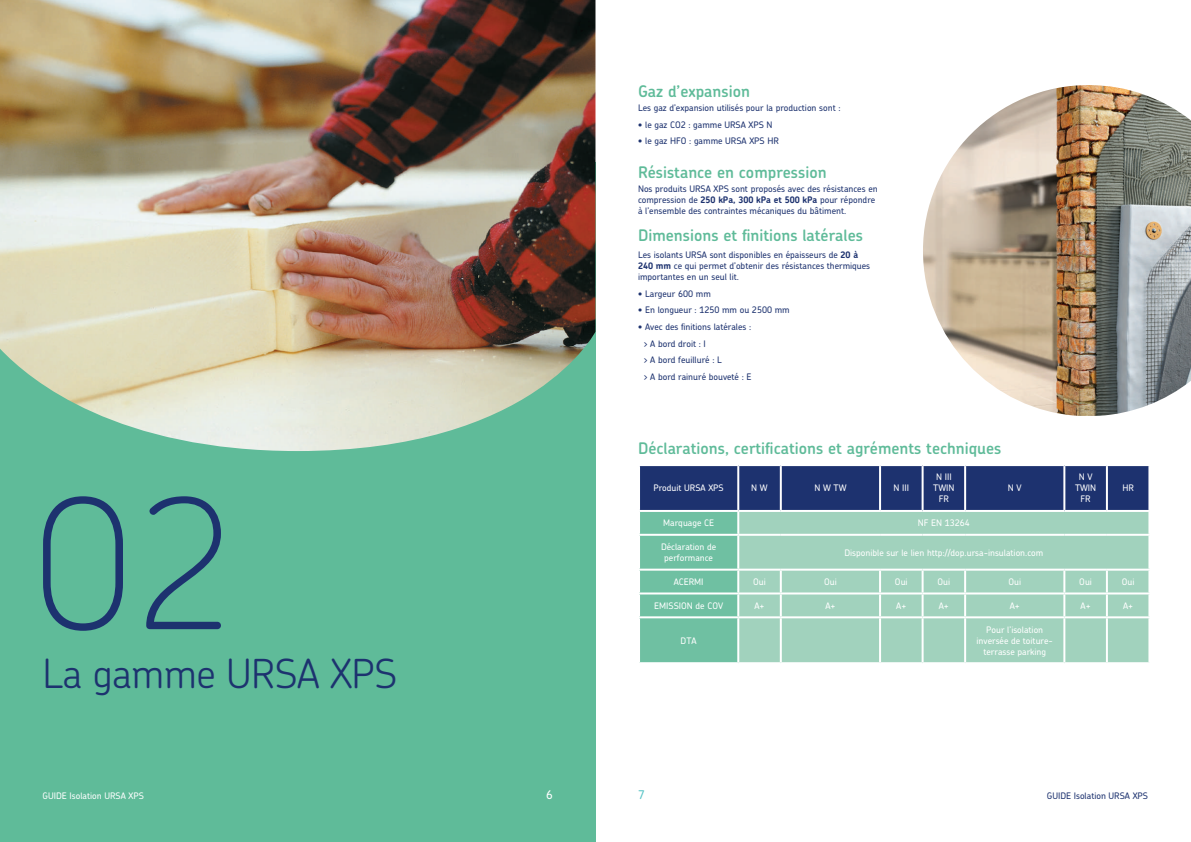
<style>
.page{position:relative;width:1191px;height:842px;background:#fff}
.page>*{position:absolute;margin:0;border:0;box-sizing:border-box;transform-origin:0 0}
.t1{font:100 180px "Chevin";color:#1d326f}
.t2{font:300 40px "Chevin";letter-spacing:-.01em;color:#1d326f}
.t3{font:600 16px "Chevin";color:#5fbb99}
.t4{font:500 12px "Chevin";color:#59c4c6}
.t5{font:500 12px "Chevin";color:#fff}
.t6{font:500 9px/11px "Chevin";color:#1d326f}
.t7{font:500 9px/11px "Chevin";color:#fff;text-align:center}
.s1{font-weight:700}
</style>
<div class="page">
<div style="left:0;top:163px;width:595px;height:679px;background:#5fbb99"></div>
<img style="left:0;top:0;width:595px;height:451px">
<svg style="left:640px;top:466px;width:508px;height:196px;background:#3d6983"></svg>
<div style="left:739px;top:512px;width:409px;height:150px;background:#a1d2bd"></div>
<hr style="left:737px;top:466px;width:2px;height:44px;background:#fff">
<hr style="left:780px;top:466px;width:2px;height:44px;background:#fff">
<hr style="left:879px;top:466px;width:2px;height:44px;background:#fff">
<hr style="left:921px;top:466px;width:2px;height:44px;background:#fff">
<hr style="left:964px;top:466px;width:2px;height:44px;background:#fff">
<hr style="left:1063px;top:466px;width:2px;height:44px;background:#fff">
<hr style="left:1106px;top:466px;width:2px;height:44px;background:#fff">
<hr style="left:638px;top:510px;width:100px;height:2px;background:#fff">
<hr style="left:738px;top:510px;width:43px;height:2px;background:#fff">
<hr style="left:737px;top:512px;width:2px;height:22px;background:#fff">
<hr style="left:781px;top:510px;width:99px;height:2px;background:#fff">
<hr style="left:880px;top:510px;width:42px;height:2px;background:#fff">
<hr style="left:922px;top:510px;width:43px;height:2px;background:#fff">
<hr style="left:965px;top:510px;width:99px;height:2px;background:#fff">
<hr style="left:1064px;top:510px;width:43px;height:2px;background:#fff">
<hr style="left:1107px;top:510px;width:43px;height:2px;background:#fff">
<hr style="left:638px;top:534px;width:100px;height:2px;background:#fff">
<hr style="left:738px;top:534px;width:43px;height:2px;background:#fff">
<hr style="left:737px;top:536px;width:2px;height:33px;background:#fff">
<hr style="left:781px;top:534px;width:99px;height:2px;background:#fff">
<hr style="left:880px;top:534px;width:42px;height:2px;background:#fff">
<hr style="left:922px;top:534px;width:43px;height:2px;background:#fff">
<hr style="left:965px;top:534px;width:99px;height:2px;background:#fff">
<hr style="left:1064px;top:534px;width:43px;height:2px;background:#fff">
<hr style="left:1107px;top:534px;width:43px;height:2px;background:#fff">
<hr style="left:638px;top:569px;width:100px;height:2px;background:#fff">
<hr style="left:738px;top:569px;width:43px;height:2px;background:#fff">
<hr style="left:737px;top:571px;width:2px;height:21px;background:#fff">
<hr style="left:781px;top:569px;width:99px;height:2px;background:#fff">
<hr style="left:780px;top:571px;width:2px;height:21px;background:#fff">
<hr style="left:880px;top:569px;width:42px;height:2px;background:#fff">
<hr style="left:879px;top:571px;width:2px;height:21px;background:#fff">
<hr style="left:922px;top:569px;width:43px;height:2px;background:#fff">
<hr style="left:921px;top:571px;width:2px;height:21px;background:#fff">
<hr style="left:965px;top:569px;width:99px;height:2px;background:#fff">
<hr style="left:964px;top:571px;width:2px;height:21px;background:#fff">
<hr style="left:1064px;top:569px;width:43px;height:2px;background:#fff">
<hr style="left:1063px;top:571px;width:2px;height:21px;background:#fff">
<hr style="left:1107px;top:569px;width:43px;height:2px;background:#fff">
<hr style="left:1106px;top:571px;width:2px;height:21px;background:#fff">
<hr style="left:638px;top:592px;width:100px;height:2px;background:#fff">
<hr style="left:738px;top:592px;width:43px;height:2px;background:#fff">
<hr style="left:737px;top:594px;width:2px;height:22px;background:#fff">
<hr style="left:781px;top:592px;width:99px;height:2px;background:#fff">
<hr style="left:780px;top:594px;width:2px;height:22px;background:#fff">
<hr style="left:880px;top:592px;width:42px;height:2px;background:#fff">
<hr style="left:879px;top:594px;width:2px;height:22px;background:#fff">
<hr style="left:922px;top:592px;width:43px;height:2px;background:#fff">
<hr style="left:921px;top:594px;width:2px;height:22px;background:#fff">
<hr style="left:965px;top:592px;width:99px;height:2px;background:#fff">
<hr style="left:964px;top:594px;width:2px;height:22px;background:#fff">
<hr style="left:1064px;top:592px;width:43px;height:2px;background:#fff">
<hr style="left:1063px;top:594px;width:2px;height:22px;background:#fff">
<hr style="left:1107px;top:592px;width:43px;height:2px;background:#fff">
<hr style="left:1106px;top:594px;width:2px;height:22px;background:#fff">
<hr style="left:638px;top:616px;width:100px;height:2px;background:#fff">
<hr style="left:738px;top:616px;width:43px;height:2px;background:#fff">
<hr style="left:737px;top:618px;width:2px;height:44px;background:#fff">
<hr style="left:781px;top:616px;width:99px;height:2px;background:#fff">
<hr style="left:780px;top:618px;width:2px;height:44px;background:#fff">
<hr style="left:880px;top:616px;width:42px;height:2px;background:#fff">
<hr style="left:879px;top:618px;width:2px;height:44px;background:#fff">
<hr style="left:922px;top:616px;width:43px;height:2px;background:#fff">
<hr style="left:921px;top:618px;width:2px;height:44px;background:#fff">
<hr style="left:965px;top:616px;width:99px;height:2px;background:#fff">
<hr style="left:964px;top:618px;width:2px;height:44px;background:#fff">
<hr style="left:1064px;top:616px;width:43px;height:2px;background:#fff">
<hr style="left:1063px;top:618px;width:2px;height:44px;background:#fff">
<hr style="left:1107px;top:616px;width:43px;height:2px;background:#fff">
<hr style="left:1106px;top:618px;width:2px;height:44px;background:#fff">
<img style="left:923px;top:85px;width:268px;height:331px">
<h1 class="t1" style="left:33px;top:449px;width:203px">02</h1>
<h2 class="t2" style="left:43px;top:648px;width:356px">La gamme URSA XPS</h2>
<h3 class="t3" style="left:638px;top:81px;width:113px">Gaz d’expansion</h3>
<p class="t6" style="left:638px;top:102px;width:204px">Les gaz d’expansion utilisés pour la production sont :</p>
<p class="t6" style="left:638px;top:119px;width:136px">• le gaz CO2 : gamme URSA XPS N</p>
<p class="t6" style="left:638px;top:135px;width:142px">• le gaz HFO : gamme URSA XPS HR</p>
<h3 class="t3" style="left:638px;top:162px;width:190px">Résistance en compression</h3>
<p class="t6" style="left:638px;top:183px;width:241px">Nos produits URSA XPS sont proposés avec des résistances en compression de <span class="s1">250 kPa, 300 kPa et 500 kPa</span> pour répondre à l’ensemble des contraintes mécaniques du bâtiment.</p>
<h3 class="t3" style="left:638px;top:225px;width:226px">Dimensions et finitions latérales</h3>
<p class="t6" style="left:638px;top:249px;width:234px">Les isolants URSA sont disponibles en épaisseurs de <span class="s1">20 à<br>240 mm</span> ce qui permet d’obtenir des résistances thermiques importantes en un seul lit.</p>
<p class="t6" style="left:638px;top:288px;width:74px">• Largeur 600 mm</p>
<p class="t6" style="left:638px;top:304px;width:153px">• En longueur : 1250 mm ou 2500 mm</p>
<p class="t6" style="left:643px;top:318px;width:109px;line-height:16.7px;text-indent:-6px">• Avec des finitions latérales : &gt; A bord droit : I<br>&gt; A bord feuilluré : L<br>&gt; A bord rainuré bouveté : E</p>
<h3 class="t3" style="left:638px;top:438px;width:365px">Déclarations, certifications et agréments techniques</h3>
<p class="t7" style="left:653px;top:482px;width:72px">Produit URSA XPS</p>
<p class="t7" style="left:751px;top:482px;width:18px">N W</p>
<p class="t7" style="left:814px;top:482px;width:34px">N W TW</p>
<p class="t7" style="left:893px;top:482px;width:17px">N III</p>
<p class="t7" style="left:933px;top:471px;width:23px">N III<br>TWIN<br>FR</p>
<p class="t7" style="left:1008px;top:482px;width:15px">N V</p>
<p class="t7" style="left:1075px;top:471px;width:23px">N V<br>TWIN<br>FR</p>
<p class="t7" style="left:1122px;top:482px;width:13px">HR</p>
<p class="t7" style="left:663px;top:517px;width:52px">Marquage CE</p>
<p class="t7" style="left:917px;top:517px;width:54px">NF EN 13264</p>
<p class="t7" style="left:661px;top:541px;width:57px">Déclaration de performance</p>
<p class="t7" style="left:844px;top:547px;width:200px">Disponible sur le lien http://dop.ursa-insulation.com</p>
<p class="t7" style="left:673px;top:576px;width:31px">ACERMI</p>
<p class="t7" style="left:753px;top:576px;width:14px">Oui</p>
<p class="t7" style="left:824px;top:576px;width:14px">Oui</p>
<p class="t7" style="left:895px;top:576px;width:14px">Oui</p>
<p class="t7" style="left:937px;top:576px;width:14px">Oui</p>
<p class="t7" style="left:1008px;top:576px;width:14px">Oui</p>
<p class="t7" style="left:1079px;top:576px;width:14px">Oui</p>
<p class="t7" style="left:1121px;top:576px;width:14px">Oui</p>
<p class="t7" style="left:654px;top:600px;width:70px">EMISSION de COV</p>
<p class="t7" style="left:754px;top:600px;width:12px">A+</p>
<p class="t7" style="left:825px;top:600px;width:12px">A+</p>
<p class="t7" style="left:896px;top:600px;width:12px">A+</p>
<p class="t7" style="left:938px;top:600px;width:12px">A+</p>
<p class="t7" style="left:1009px;top:600px;width:12px">A+</p>
<p class="t7" style="left:1080px;top:600px;width:12px">A+</p>
<p class="t7" style="left:1123px;top:600px;width:12px">A+</p>
<p class="t7" style="left:680px;top:635px;width:18px">DTA</p>
<p class="t7" style="left:976px;top:624px;width:78px">Pour l’isolation inversée de toiture&shy;terrasse parking</p>
<h3 class="t5" style="left:546px;top:787px;width:8px">6</h3>
<p class="t7" style="left:43px;top:790px;width:103px">GUIDE Isolation URSA XPS</p>
<h3 class="t4" style="left:638px;top:787px;width:8px">7</h3>
<p class="t6" style="left:1046px;top:790px;width:103px">GUIDE Isolation URSA XPS</p>
</div>
